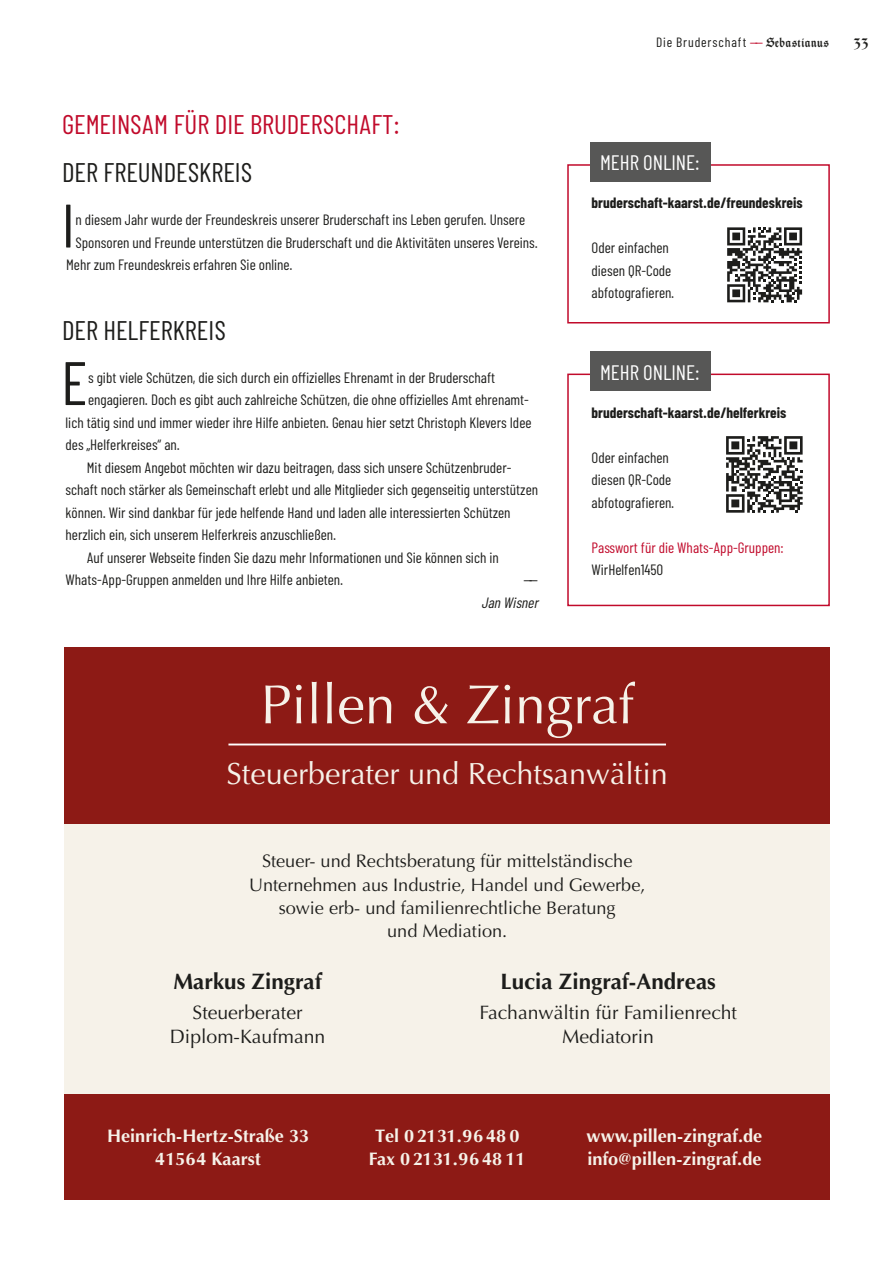
<style>
.page{position:relative;width:893px;height:1263px;background:#fff}
.page>*{position:absolute;margin:0;border:0;box-sizing:border-box;transform-origin:0 0}
.t1{font:61.35px "Barlow Condensed";color:#1d1d1b}
.t2{font:55.2px "Optima";color:#f6f2e9}
.t3{font:30.6px "Optima";color:#f6f2e9}
.t4{font:27px "Barlow Condensed";color:#1d1d1b}
.t5{font:27px "Barlow Condensed";color:#c10a2b}
.t6{font:700 22.35px "Optima";color:#1d1d1b}
.t7{font:21px "Barlow Condensed";color:#fff}
.t8{font:19.5px/24.3px "Optima";color:#1d1d1b;text-align:center}
.t9{font:18.15px/23.1px "Optima";color:#1d1d1b;text-align:center}
.t10{font:700 18.15px/23.1px "Optima";color:#f6f2e9;text-align:center}
.t11{font:600 18px "Thannhaeuser Fraktur";color:#1d1d1b}
.t12{font:15px/22.5px "Barlow Condensed";color:#1d1d1b}
.t13{font:700 15px "Barlow Condensed";color:#1d1d1b}
.t14{font:15px "Barlow Condensed";color:#c10a2b}
.t15{font:italic 15px "Barlow Condensed";color:#1d1d1b}
.t16{font:13.5px "Barlow Condensed";letter-spacing:.065em;color:#1d1d1b}
.s1{color:#c10a2b}
.s2{font-family:"Thannhaeuser Fraktur";font-weight:600}
</style>
<div class="page">
<div style="left:65px;top:818px;width:765px;height:294px;background:#f6f2e9"></div>
<div style="left:65px;top:647px;width:765px;height:176px;background:#8d1a15"></div>
<hr style="left:228px;top:743px;width:438px;height:2px;background:#fff">
<div style="left:65px;top:1094px;width:765px;height:106px;background:#8d1a15"></div>
<div style="left:567px;top:164px;width:263px;height:159px;border:2px solid #c10a2b"></div>
<div style="left:590px;top:142px;width:121px;height:40px;background:#575756"></div>
<svg style="left:727px;top:227px;width:75px;height:75px"></svg>
<div style="left:567px;top:374px;width:263px;height:232px;border:2px solid #c10a2b"></div>
<div style="left:590px;top:351px;width:121px;height:40px;background:#575756"></div>
<svg style="left:726px;top:436px;width:77px;height:77px"></svg>
<h3 class="t5" style="left:62px;top:107px;width:339px">GEMEINSAM FÜR DIE BRUDERSCHAFT:</h3>
<h3 class="t4" style="left:62px;top:155px;width:192px">DER FREUNDESKREIS</h3>
<h1 class="t1" style="left:62px;top:187px;width:15px">I</h1>
<p class="t12" style="left:75px;top:208px;width:451px">n diesem Jahr wurde der Freundeskreis unserer Bruderschaft ins Leben gerufen. Unsere</p>
<p class="t12" style="left:75px;top:231px;width:464px">Sponsoren und Freunde unterstützen die Bruderschaft und die Aktivitäten unseres Vereins.</p>
<p class="t12" style="left:66px;top:253px;width:228px">Mehr zum Freundeskreis erfahren Sie online.</p>
<h3 class="t4" style="left:62px;top:313px;width:165px">DER HELFERKREIS</h3>
<h1 class="t1" style="left:61px;top:345px;width:28px">E</h1>
<p class="t12" style="left:88px;top:366px;width:409px">s gibt viele Schützen, die sich durch ein offizielles Ehrenamt in der Bruderschaft</p>
<p class="t12" style="left:88px;top:388px;width:442px">engagieren. Doch es gibt auch zahlreiche Schützen, die ohne offizielles Amt ehrenamt-</p>
<p class="t12" style="left:66px;top:411px;width:467px">lich tätig sind und immer wieder ihre Hilfe anbieten. Genau hier setzt Christoph Klevers Idee</p>
<p class="t12" style="left:66px;top:433px;width:116px">des „Helferkreises“ an.</p>
<p class="t12" style="left:87px;top:456px;width:426px">Mit diesem Angebot möchten wir dazu beitragen, dass sich unsere Schützenbruder-</p>
<p class="t12" style="left:66px;top:478px;width:474px">schaft noch stärker als Gemeinschaft erlebt und alle Mitglieder sich gegenseitig unterstützen</p>
<p class="t12" style="left:66px;top:501px;width:446px">können. Wir sind dankbar für jede helfende Hand und laden alle interessierten Schützen</p>
<p class="t12" style="left:66px;top:523px;width:272px">herzlich ein, sich unserem Helferkreis anzuschließen.</p>
<p class="t12" style="left:87px;top:546px;width:413px">Auf unserer Webseite finden Sie dazu mehr Informationen und Sie können sich in</p>
<p class="t12" style="left:66px;top:568px;width:279px">Whats-App-Gruppen anmelden und Ihre Hilfe anbieten.</p>
<p class="t12" style="left:523px;top:568px;width:16px">——</p>
<p class="t15" style="left:481px;top:593px;width:62px">JanWisner</p>
<p class="t16" style="left:656px;top:34px;width:174px">Die Bruderschaft <span class="s1">——</span> <span class="s2">Sebastianus</span></p>
<p class="t11" style="left:853px;top:30px;width:17px">33</p>
<h3 class="t7" style="left:600px;top:150px;width:101px">MEHR ONLINE:</h3>
<p class="t13" style="left:592px;top:194px;width:213px">bruderschaft-kaarst.de/freundeskreis</p>
<p class="t12" style="left:592px;top:236px;width:84px">Oder einfachen diesen QR-Code abfotografieren.</p>
<h3 class="t7" style="left:600px;top:359px;width:101px">MEHR ONLINE:</h3>
<p class="t13" style="left:592px;top:403px;width:196px">bruderschaft-kaarst.de/helferkreis</p>
<p class="t12" style="left:592px;top:446px;width:84px">Oder einfachen diesen QR-Code abfotografieren.</p>
<p class="t14" style="left:592px;top:538px;width:194px">Passwort für die Whats-App-Gruppen:</p>
<p class="t12" style="left:592px;top:558px;width:73px">WirHelfen1450</p>
<h2 class="t2" style="left:260px;top:672px;width:375px">Pillen &amp; Zingraf</h2>
<h3 class="t3" style="left:227px;top:756px;width:443px">Steuerberater und Rechtsanwältin</h3>
<p class="t9" style="left:249px;top:850px;width:398px">Steuer- und Rechtsberatung für mittelständische Unternehmen aus Industrie, Handel und Gewerbe, sowie erb- und familienrechtliche Beratung<br>und Mediation.</p>
<h3 class="t6" style="left:173px;top:968px;width:150px">Markus Zingraf</h3>
<h3 class="t8" style="left:170px;top:1001px;width:157px">Steuerberater<br>Diplom-Kaufmann</h3>
<h3 class="t6" style="left:500px;top:968px;width:217px">Lucia Zingraf-Andreas</h3>
<h3 class="t8" style="left:479px;top:1001px;width:259px">Fachanwältin für Familienrecht<br>Mediatorin</h3>
<p class="t10" style="left:107px;top:1124px;width:204px">Heinrich-Hertz-Straße 33<br>41564 Kaarst</p>
<p class="t10" style="left:587px;top:1124px;width:177px;text-align:left">www.pillen-zingraf.de info@pillen-zingraf.de</p>
<p class="t10" style="left:369px;top:1124px;width:158px">Tel 0 2131.96 48 0<br>Fax 0 2131.96 48 11</p>
</div>
